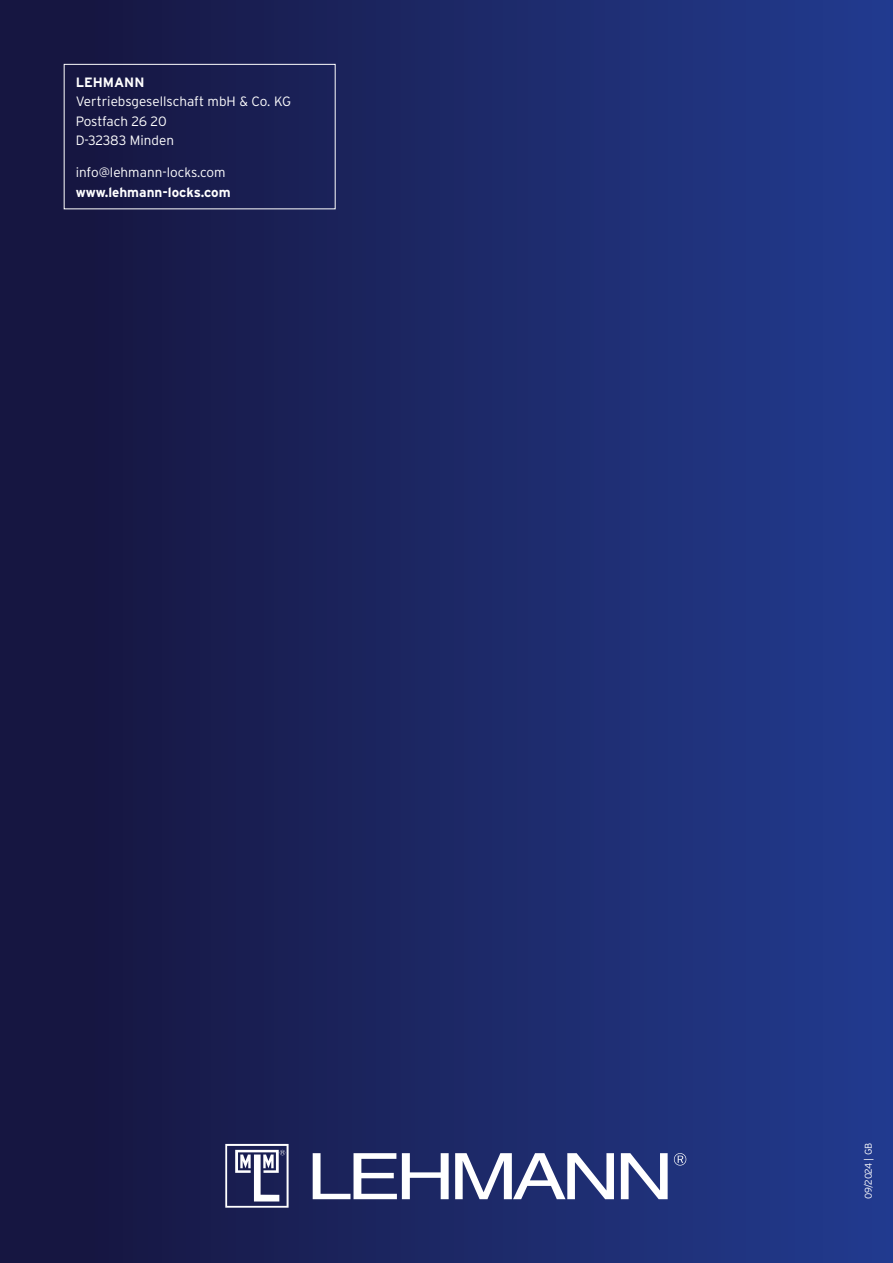
<style>
.page{position:relative;width:893px;height:1263px;background:#fff}
.page>*{position:absolute;margin:0;border:0;box-sizing:border-box;transform-origin:0 0}
.t1{font:300 13.5px/19.5px "Interstate";color:#fff}
.t2{font:700 13.5px "Interstate";color:#fff}
.t3{font:300 9.75px "Interstate";letter-spacing:-.04em;color:#fff}
</style>
<div class="page">
<div style="left:0;top:0;width:893px;height:1263px;background:linear-gradient(to right,#16133b,#223b8f)"></div>
<div style="left:64px;top:64px;width:272px;height:145px;border:1px solid #fff"></div>
<svg style="left:313px;top:1153px;width:355px;height:46px"></svg>
<svg style="left:674px;top:1153px;width:12px;height:12px"></svg>
<svg style="left:225px;top:1144px;width:64px;height:64px"></svg>
<p class="t2" style="left:76px;top:74px;width:70px">LEHMANN</p>
<p class="t1" style="left:76px;top:92px;width:217px">Vertriebsgesellschaft mbH &amp; Co. KG<br>Postfach 26 20<br>D-32383 Minden</p>
<p class="t1" style="left:76px;top:163px;width:151px">info@lehmann-locks.com</p>
<p class="t2" style="left:76px;top:185px;width:156px">www.lehmann-locks.com</p>
<p class="t3" style="left:863px;top:1199px;width:58px;rotate:-90deg">09/2024 | GB</p>
</div>
